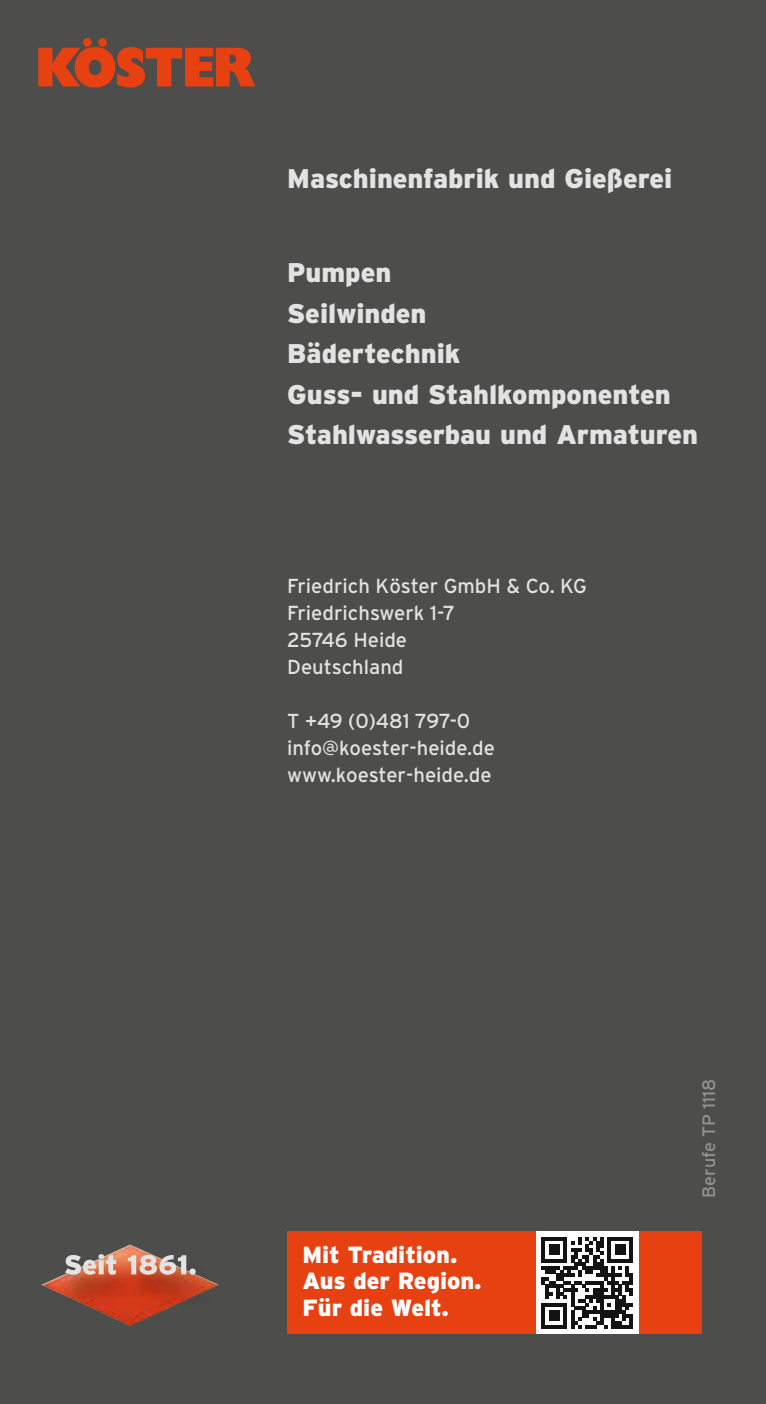
<style>
.page{position:relative;width:766px;height:1404px;background:#fff}
.page>*{position:absolute;margin:0;border:0;box-sizing:border-box;transform-origin:0 0}
.t1{font:900 27px/40.5px "Interstate";color:#e3e3e3}
.t2{font:900 23.4px/26.3px "Interstate";color:#fff}
.t3{font:20.25px/27px "Interstate";color:#e3e3e3}
.t4{font:18px "Interstate";color:#929292}
</style>
<div class="page">
<div style="left:0;top:0;width:765px;height:1403px;background:#4d4d4c"></div>
<div style="left:83px;top:38px;width:9px;height:9px;background:#e74011;border-radius:50%"></div>
<div style="left:98px;top:38px;width:9px;height:9px;background:#e74011;border-radius:50%"></div>
<svg style="left:38px;top:47px;width:217px;height:40px"></svg>
<img style="left:41px;top:1244px;width:126px;height:81px">
<div style="left:56px;top:1255px;width:163px;height:54px;background:#000;opacity:.45"></div>
<svg style="left:65px;top:1253px;width:131px;height:21px"></svg>
<div style="left:287px;top:1231px;width:415px;height:102px;background:#e74011"></div>
<div style="left:536px;top:1231px;width:102px;height:102px;background:#fff"></div>
<svg style="left:541px;top:1237px;width:91px;height:91px"></svg>
<h1 class="t1" style="left:287px;top:157px;width:386px">Maschinenfabrik und Gießerei</h1>
<h1 class="t1" style="left:287px;top:252px;width:412px">Pumpen<br>Seilwinden<br>Bädertechnik<br>Guss- und Stahlkomponenten<br>Stahlwasserbau und Armaturen</h1>
<p class="t3" style="left:287px;top:572px;width:301px">Friedrich Köster GmbH &amp; Co. KG<br>Friedrichswerk 1-7<br>25746 Heide<br>Deutschland</p>
<p class="t3" style="left:287px;top:707px;width:209px">T +49 (0)481 797-0 info@koester-heide.de www.koester-heide.de</p>
<p class="t2" style="left:302px;top:1240px;width:180px">Mit Tradition.<br>Aus der Region.<br>Für die Welt.</p>
<p class="t4" style="left:698px;top:1197px;width:120px;rotate:-90deg">Berufe TP 1118</p>
</div>
